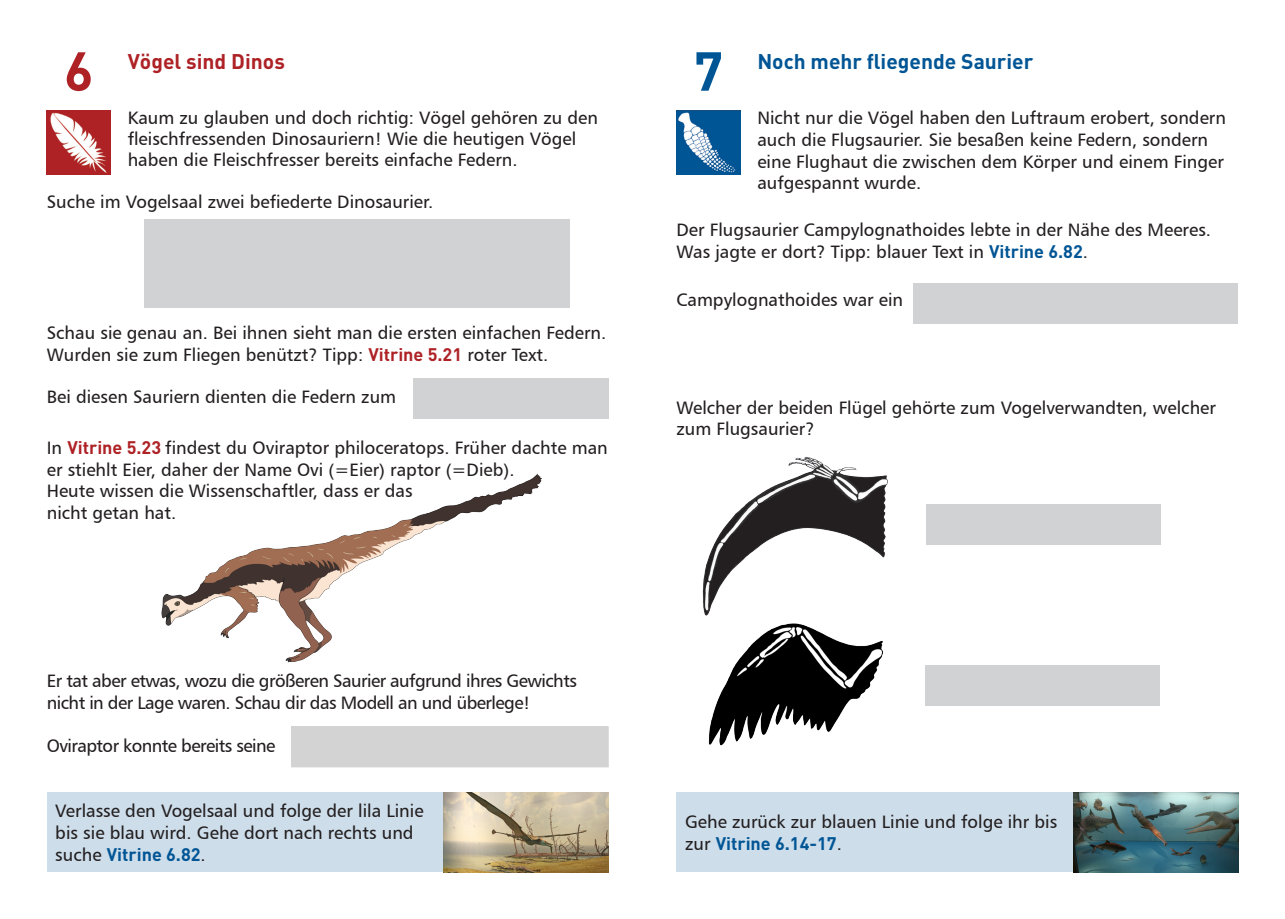
<style>
.page{position:relative;width:1285px;height:919px;background:#fff}
.page>*{position:absolute;margin:0;border:0;box-sizing:border-box;transform-origin:0 0}
.t1{font:700 54px "DIN";color:#005595}
.t2{font:700 54px "DIN";color:#ae2226}
.t3{font:700 21px "DIN";color:#005595}
.t4{font:700 21px "DIN";color:#ae2226}
.t5{font:18px/21.6px "Humanist 777 BT Roman B";color:#231f20}
.t6{font:18px/21.6px "Humanist 777 BT Roman B";letter-spacing:-.03em;color:#231f20}
.s1{font-family:"DIN";font-weight:700;color:#ae2226}
.s2{font-family:"DIN";font-weight:700;color:#005595}
</style>
<div class="page">
<img style="left:676px;top:111px;width:64px;height:63px">
<img style="left:702px;top:457px;width:186px;height:157px">
<img style="left:704px;top:614px;width:179px;height:132px">
<div style="left:676px;top:792px;width:561px;height:80px;background:#cdddea"></div>
<img style="left:1073px;top:792px;width:164px;height:80px">
<div style="left:913px;top:283px;width:324px;height:40px;background:#d1d2d4"></div>
<div style="left:926px;top:504px;width:234px;height:40px;background:#d1d2d4"></div>
<div style="left:925px;top:665px;width:234px;height:40px;background:#d1d2d4"></div>
<img style="left:47px;top:111px;width:64px;height:63px">
<img style="left:161px;top:473px;width:381px;height:190px">
<div style="left:291px;top:726px;width:317px;height:40px;background:#d3d3d3"></div>
<div style="left:47px;top:792px;width:561px;height:80px;background:#cdddea"></div>
<img style="left:443px;top:792px;width:165px;height:80px">
<div style="left:145px;top:219px;width:425px;height:89px;background:#d1d2d4"></div>
<div style="left:413px;top:378px;width:195px;height:40px;background:#d1d2d4"></div>
<p class="t2" style="left:64px;top:35px;width:31px">6</p>
<p class="t4" style="left:128px;top:48px;width:159px">Vögel sind Dinos</p>
<p class="t5" style="left:128px;top:107px;width:472px;line-height:21px">Kaum zu glauben und doch richtig: Vögel gehören zu den fleischfressenden Dinosauriern! Wie die heutigen Vögel</p>
<p class="t5" style="left:128px;top:149px;width:391px">haben die Fleischfresser bereits einfache Federn.</p>
<p class="t5" style="left:47px;top:191px;width:388px">Suche im Vogelsaal zwei befiederte Dinosaurier.</p>
<p class="t5" style="left:47px;top:322px;width:561px">Schau sie genau an. Bei ihnen sieht man die ersten einfachen Federn.<br>Wurden sie zum Fliegen benützt? Tipp: <span class="s1">Vitrine 5.21</span> roter Text.</p>
<p class="t5" style="left:47px;top:385px;width:351px">Bei diesen Sauriern dienten die Federn zum</p>
<p class="t5" style="left:47px;top:436px;width:562px">In <span class="s1">Vitrine 5.23</span> findest du Oviraptor philoceratops. Früher dachte man er stiehlt Eier, daher der Name Ovi (=Eier) raptor (=Dieb).</p>
<p class="t5" style="left:47px;top:480px;width:367px">Heute wissen die Wissenschaftler, dass er das</p>
<p class="t5" style="left:47px;top:501px;width:131px">nicht getan hat.</p>
<p class="t6" style="left:47px;top:669px;width:531px">Er tat aber etwas, wozu die größeren Saurier aufgrund ihres Gewichts nicht in der Lage waren. Schau dir das Modell an und überlege!</p>
<p class="t6" style="left:47px;top:734px;width:230px">Oviraptor konnte bereits seine</p>
<p class="t5" style="left:55px;top:800px;width:370px">Verlasse den Vogelsaal und folge der lila Linie bis sie blau wird. Gehe dort nach rechts und suche <span class="s2">Vitrine 6.82</span>.</p>
<p class="t1" style="left:693px;top:35px;width:31px">7</p>
<p class="t3" style="left:757px;top:48px;width:277px">Noch mehr fliegende Saurier</p>
<p class="t5" style="left:757px;top:107px;width:470px">Nicht nur die Vögel haben den Luftraum erobert, sondern auch die Flugsaurier. Sie besaßen keine Federn, sondern eine Flughaut die zwischen dem Körper und einem Finger aufgespannt wurde.</p>
<p class="t5" style="left:676px;top:218px;width:536px">Der Flugsaurier Campylognathoides lebte in der Nähe des Meeres.<br>Was jagte er dort? Tipp: blauer Text in <span class="s2">Vitrine 6.82</span>.</p>
<p class="t5" style="left:676px;top:288px;width:228px">Campylognathoides war ein</p>
<p class="t5" style="left:676px;top:396px;width:541px">Welcher der beiden Flügel gehörte zum Vogelverwandten, welcher zum Flugsaurier?</p>
<p class="t5" style="left:685px;top:810px;width:374px">Gehe zurück zur blauen Linie und folge ihr bis zur <span class="s2">Vitrine 6.14-17</span>.</p>
</div>
